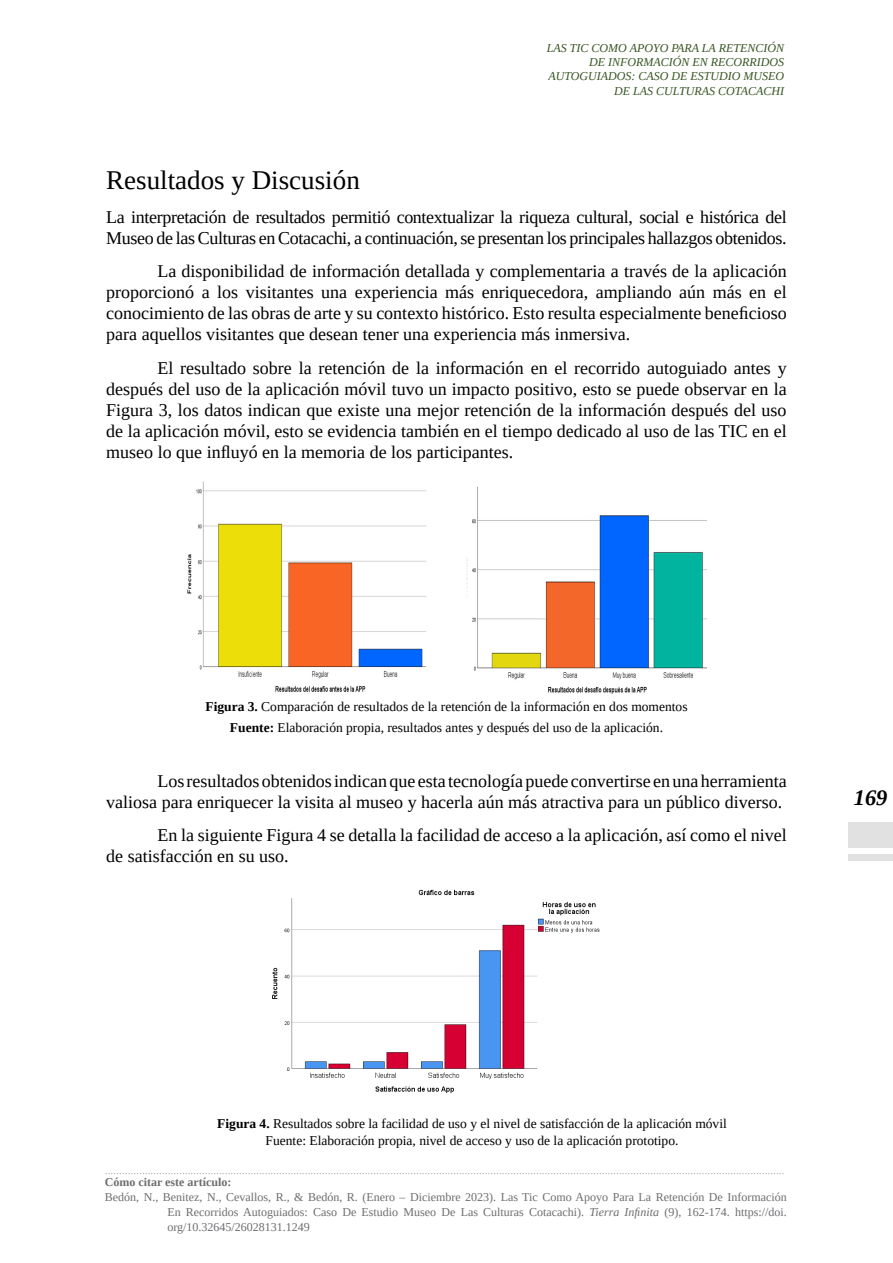
<style>
.page{position:relative;width:893px;height:1263px;background:#fff}
.page>*{position:absolute;margin:0;border:0;box-sizing:border-box;transform-origin:0 0}
.t1{font:27px "Tinos";color:#000}
.t2{font:italic 700 22.5px "Tinos";color:#000}
.t3{font:18px/21px "Tinos";color:#000;text-align:justify}
.t4{font:18px/21px "Tinos";letter-spacing:-.02em;color:#000}
.t5{font:13.5px/21px "Tinos";color:#000;text-align:center}
.t6{font:300 12px "Open Sans";color:#8a8c8e}
.t7{font:12px/15px "Tinos";color:#6d6e71;text-align:justify}
.t8{font:italic 12px/14.4px "Tinos";color:#385623;text-align:right}
.t9{font:700 12px "Tinos";color:#6d6e71}
.s1{font-weight:700}
.s2{font-style:italic}
</style>
<div class="page">
<div style="left:848px;top:822px;width:45px;height:25px;background:#e1e1e1"></div>
<div style="left:848px;top:855px;width:45px;height:6px;background:#e1e1e1"></div>
<img style="left:187px;top:481px;width:520px;height:213px">
<img style="left:272px;top:889px;width:328px;height:204px">
<p class="t8" style="left:547px;top:40px;width:239px">LAS TIC COMO APOYO PARA LA RETENCIÓN<br>DE INFORMACIÓN EN RECORRIDOS<br>AUTOGUIADOS: CASO DE ESTUDIO MUSEO<br>DE LAS CULTURAS COTACACHI</p>
<h1 class="t1" style="left:106px;top:162px;width:255px">Resultados y Discusión</h1>
<p class="t4" style="left:106px;top:206px;width:682px">La interpretación de resultados permitió contextualizar la riqueza cultural, social e histórica del<br>Museo de las Culturas en Cotacachi, a continuación, se presentan los principales hallazgos obtenidos.</p>
<p class="t3" style="left:106px;top:261px;width:682px;text-indent:51px">La disponibilidad de información detallada y complementaria a través de la aplicación proporcionó a los visitantes una experiencia más enriquecedora, ampliando aún más en el conocimiento de las obras de arte y su contexto histórico. Esto resulta especialmente beneficioso para aquellos visitantes que desean tener una experiencia más inmersiva.</p>
<p class="t3" style="left:106px;top:357px;width:682px;text-indent:51px">El resultado sobre la retención de la información en el recorrido autoguiado antes y después del uso de la aplicación móvil tuvo un impacto positivo, esto se puede observar en la Figura 3, los datos indican que existe una mejor retención de la información después del uso de la aplicación móvil, esto se evidencia también en el tiempo dedicado al uso de las TIC en el museo lo que influyó en la memoria de los participantes.</p>
<p class="t5" style="left:205px;top:696px;width:484px"><span class="s1">Figura 3.</span> Comparación de resultados de la retención de la información en dos momentos<br><span class="s1">Fuente:</span> Elaboración propia, resultados antes y después del uso de la aplicación.</p>
<p class="t3" style="left:106px;top:770px;width:682px;text-align:right">Los resultados obtenidos indican que esta tecnología puede convertirse en una herramienta valiosa para enriquecer la visita al museo y hacerla aún más atractiva para un público diverso.</p>
<p class="t3" style="left:106px;top:825px;width:682px;text-indent:51px">En la siguiente Figura 4 se detalla la facilidad de acceso a la aplicación, así como el nivel de satisfacción en su uso.</p>
<p class="t2" style="left:854px;top:783px;width:35px">169</p>
<p class="t5" style="left:217px;top:1115px;width:511px;line-height:16.5px"><span class="s1">Figura 4.</span> Resultados sobre la facilidad de uso y el nivel de satisfacción de la aplicación móvil<br>Fuente: Elaboración propia, nivel de acceso y uso de la aplicación prototipo.</p>
<p class="t6" style="left:105px;top:1161px;width:681px">..............................................................................................................................................................................................................................................</p>
<p class="t9" style="left:105px;top:1174px;width:128px">Cómo citar este artículo:</p>
<p class="t7" style="left:167px;top:1189px;width:621px;text-indent:-62px">Bedón, N., Benitez, N., Cevallos, R., &amp; Bedón, R. (Enero – Diciembre 2023). Las Tic Como Apoyo Para La Retención De Información En Recorridos Autoguiados: Caso De Estudio Museo De Las Culturas Cotacachi). <span class="s2">Tierra Infinita</span> (9), 162-174. https://doi. org/10.32645/26028131.1249</p>
</div>
